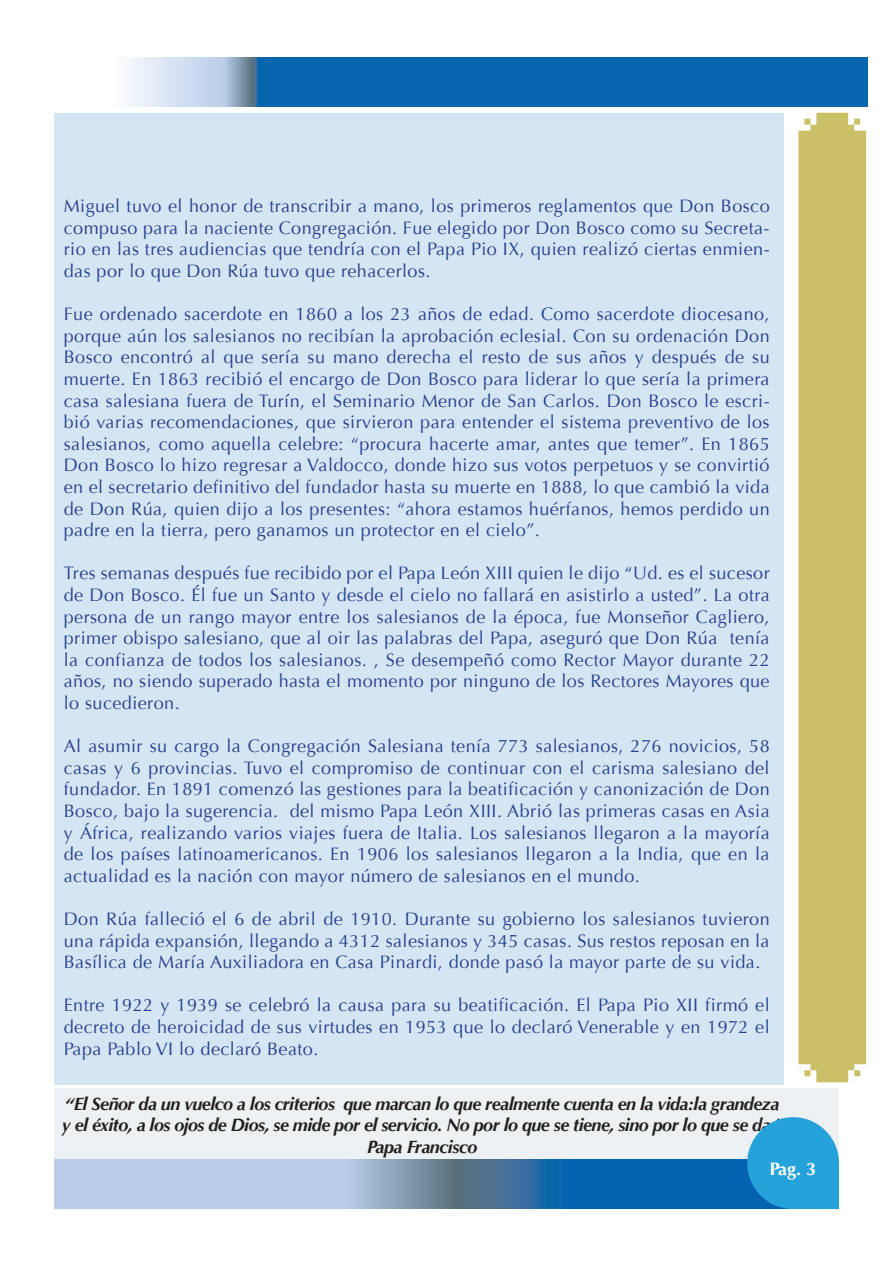
<style>
.page{position:relative;width:893px;height:1263px;background:#fff}
.page>*{position:absolute;margin:0;border:0;box-sizing:border-box;transform-origin:0 0}
.t1{font:18px/21.6px "Optima";letter-spacing:.025em;color:#253f8e;text-align:justify}
.t2{font:italic 700 18px/21.6px "Optima";letter-spacing:-.03em;color:#231f20;text-align:center}
.t3{font:700 18px "Optima";color:#fff}
</style>
<div class="page">
<div style="left:54px;top:113px;width:729px;height:971px;background:#d4e5f4"></div>
<div style="left:54px;top:1089px;width:785px;height:120px;background:#edf1f3"></div>
<svg style="left:54px;top:1160px;width:693px;height:49px"></svg>
<svg style="left:128px;top:57px;width:739px;height:49px"></svg>
<svg style="left:798px;top:113px;width:68px;height:969px;fill:#cac068"></svg>
<svg style="left:747px;top:1117px;width:92px;height:92px"></svg>
<p class="t1" style="left:64px;top:195px;width:707px">Miguel tuvo el honor de transcribir a mano, los primeros reglamentos que Don Bosco compuso para la naciente Congregación. Fue elegido por Don Bosco como su Secreta&shy;rio en las tres audiencias que tendría con el Papa Pio IX, quien realizó ciertas enmien&shy;das por lo que Don Rúa tuvo que rehacerlos.</p>
<p class="t1" style="left:64px;top:303px;width:707px">Fue ordenado sacerdote en 1860 a los 23 años de edad. Como sacerdote diocesano, porque aún los salesianos no recibían la aprobación eclesial. Con su ordenación Don Bosco encontró al que sería su mano derecha el resto de sus años y después de su muerte. En 1863 recibió el encargo de Don Bosco para liderar lo que sería la primera casa salesiana fuera de Turín, el Seminario Menor de San Carlos. Don Bosco le escri&shy;bió varias recomendaciones, que sirvieron para entender el sistema preventivo de los salesianos, como aquella celebre: “procura hacerte amar, antes que temer”. En 1865<br>Don Bosco lo hizo regresar a Valdocco, donde hizo sus votos perpetuos y se convirtió en el secretario definitivo del fundador hasta su muerte en 1888, lo que cambió la vida de Don Rúa, quien dijo a los presentes: “ahora estamos huérfanos, hemos perdido un padre en la tierra, pero ganamos un protector en el cielo”.</p>
<p class="t1" style="left:64px;top:563px;width:707px">Tres semanas después fue recibido por el Papa León XIII quien le dijo “Ud. es el sucesor de Don Bosco. Él fue un Santo y desde el cielo no fallará en asistirlo a usted”. La otra persona de un rango mayor entre los salesianos de la época, fue Monseñor Cagliero, primer obispo salesiano, que al oir las palabras del Papa, aseguró que Don Rúa tenía la confianza de todos los salesianos. , Se desempeñó como Rector Mayor durante 22 años, no siendo superado hasta el momento por ninguno de los Rectores Mayores que lo sucedieron.</p>
<p class="t1" style="left:64px;top:735px;width:707px">Al asumir su cargo la Congregación Salesiana tenía 773 salesianos, 276 novicios, 58 casas y 6 provincias. Tuvo el compromiso de continuar con el carisma salesiano del fundador. En 1891 comenzó las gestiones para la beatificación y canonización de Don Bosco, bajo la sugerencia. del mismo Papa León XIII. Abrió las primeras casas en Asia y África, realizando varios viajes fuera de Italia. Los salesianos llegaron a la mayoría de los países latinoamericanos. En 1906 los salesianos llegaron a la India, que en la actualidad es la nación con mayor número de salesianos en el mundo.</p>
<p class="t1" style="left:64px;top:908px;width:707px">Don Rúa falleció el 6 de abril de 1910. Durante su gobierno los salesianos tuvieron una rápida expansión, llegando a 4312 salesianos y 345 casas. Sus restos reposan en la Basílica de María Auxiliadora en Casa Pinardi, donde pasó la mayor parte de su vida.</p>
<p class="t1" style="left:64px;top:995px;width:707px">Entre 1922 y 1939 se celebró la causa para su beatificación. El Papa Pio XII firmó el decreto de heroicidad de sus virtudes en 1953 que lo declaró Venerable y en 1972 el Papa Pablo VI lo declaró Beato.</p>
<p class="t2" style="left:62px;top:1093px;width:722px">“El Señor da un vuelco a los criterios que marcan lo que realmente cuenta en la vida:la grandeza y el éxito, a los ojos de Dios, se mide por el servicio. No por lo que se tiene, sino por lo que se da.”<br>Papa Francisco</p>
<p class="t3" style="left:770px;top:1158px;width:48px">Pag. 3</p>
</div>
